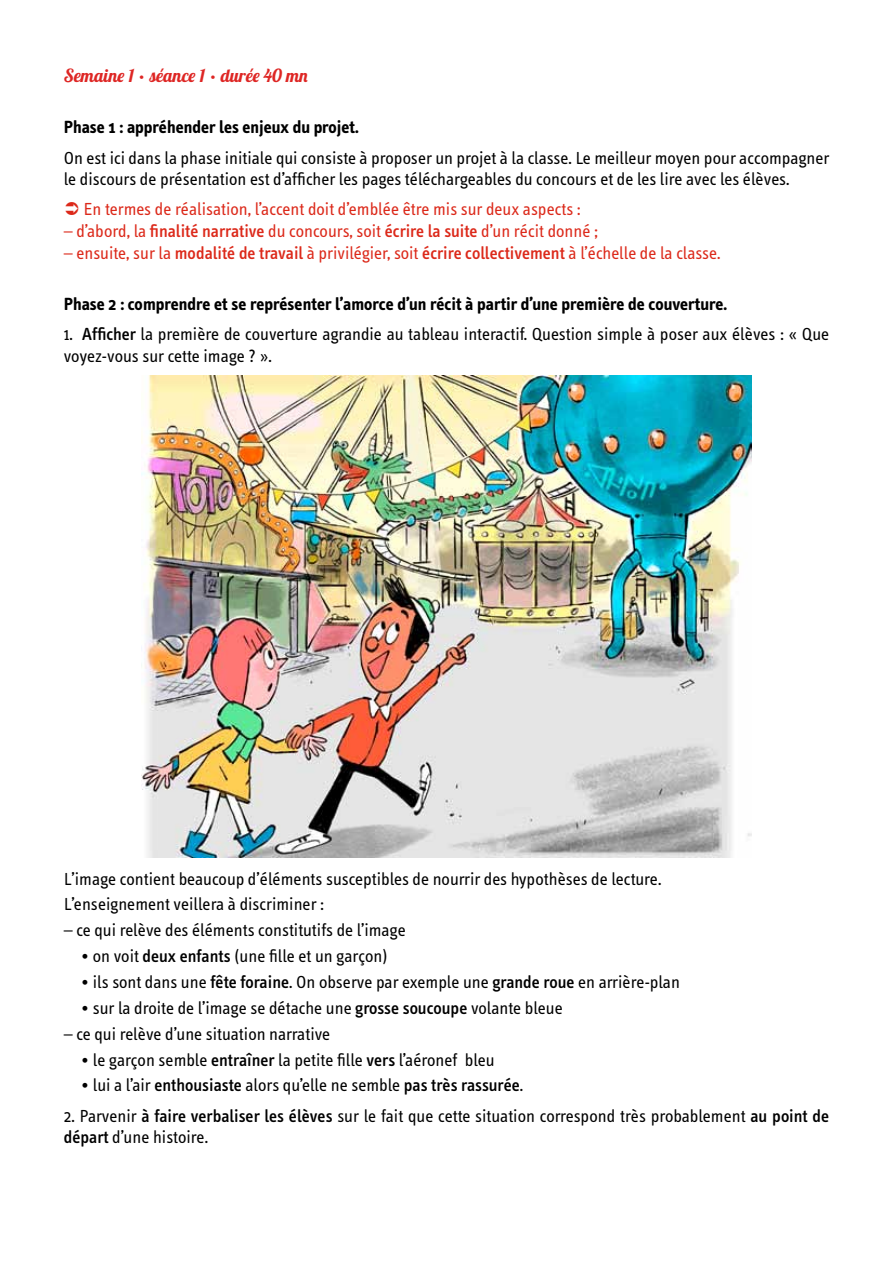
<style>
.page{position:relative;width:893px;height:1263px;background:#fff}
.page>*{position:absolute;margin:0;border:0;box-sizing:border-box;transform-origin:0 0}
.t1{font:18px/21.6px "Info Text";color:#000}
.t2{font:18px "Info Text";color:#dc291a}
.t3{font:700 18px "Info Text";color:#000}
.t4{font:18px "Lobster";color:#de2624}
.s1{font-weight:500}
</style>
<div class="page">
<img style="left:142px;top:375px;width:609px;height:482px">
<p class="t4" style="left:64px;top:64px;width:246px">Semaine 1 • séance 1 • durée 40 mn</p>
<p class="t3" style="left:64px;top:117px;width:297px">Phase 1 : appréhender les enjeux du projet.</p>
<p class="t1" style="left:64px;top:147px;width:767px">On est ici dans la phase initiale qui consiste à proposer un projet à la classe. Le meilleur moyen pour accompagner le discours de présentation est d’afficher les pages téléchargeables du concours et de les lire avec les élèves.</p>
<p class="t2" style="left:83px;top:199px;width:499px">En termes de réalisation, l’accent doit d’emblée être mis sur deux aspects :</p>
<p class="t2" style="left:64px;top:221px;width:536px">– d’abord, la <span class="s1">finalité narrative</span> du concours, soit <span class="s1">écrire la suite</span> d’un récit donné ;</p>
<p class="t2" style="left:64px;top:243px;width:658px">– ensuite, sur la <span class="s1">modalité de travail</span> à privilégier, soit <span class="s1">écrire collectivement</span> à l’échelle de la classe.</p>
<p class="t3" style="left:64px;top:294px;width:665px">Phase 2 : comprendre et se représenter l’amorce d’un récit à partir d’une première de couverture.</p>
<p class="t1" style="left:64px;top:324px;width:767px">1. <span class="s1">Afficher</span> la première de couverture agrandie au tableau interactif. Question simple à poser aux élèves : « Que voyez-vous sur cette image ? ».</p>
<p class="t1" style="left:64px;top:866px;width:599px;line-height:25.8px">L’image contient beaucoup d’éléments susceptibles de nourrir des hypothèses de lecture.<br>L’enseignement veillera à discriminer :</p>
<p class="t1" style="left:64px;top:920px;width:344px">– ce qui relève des éléments constitutifs de l’image</p>
<p class="t1" style="left:81px;top:946px;width:308px">• on voit <span class="s1">deux enfants</span> (une fille et un garçon)</p>
<p class="t1" style="left:81px;top:971px;width:601px">• ils sont dans une <span class="s1">fête foraine</span>. On observe par exemple une <span class="s1">grande roue</span> en arrière-plan</p>
<p class="t1" style="left:81px;top:997px;width:483px">• sur la droite de l’image se détache une <span class="s1">grosse soucoupe</span> volante bleue</p>
<p class="t1" style="left:64px;top:1023px;width:268px">– ce qui relève d’une situation narrative</p>
<p class="t1" style="left:81px;top:1049px;width:415px">• le garçon semble <span class="s1">entraîner</span> la petite fille <span class="s1">vers</span> l’aéronef bleu</p>
<p class="t1" style="left:81px;top:1075px;width:444px">• lui a l’air <span class="s1">enthousiaste</span> alors qu’elle ne semble <span class="s1">pas très rassurée</span>.</p>
<p class="t1" style="left:64px;top:1105px;width:767px">2. Parvenir <span class="s1">à faire verbaliser les élèves</span> sur le fait que cette situation correspond très probablement <span class="s1">au point de départ</span> d’une histoire.</p>
</div>
